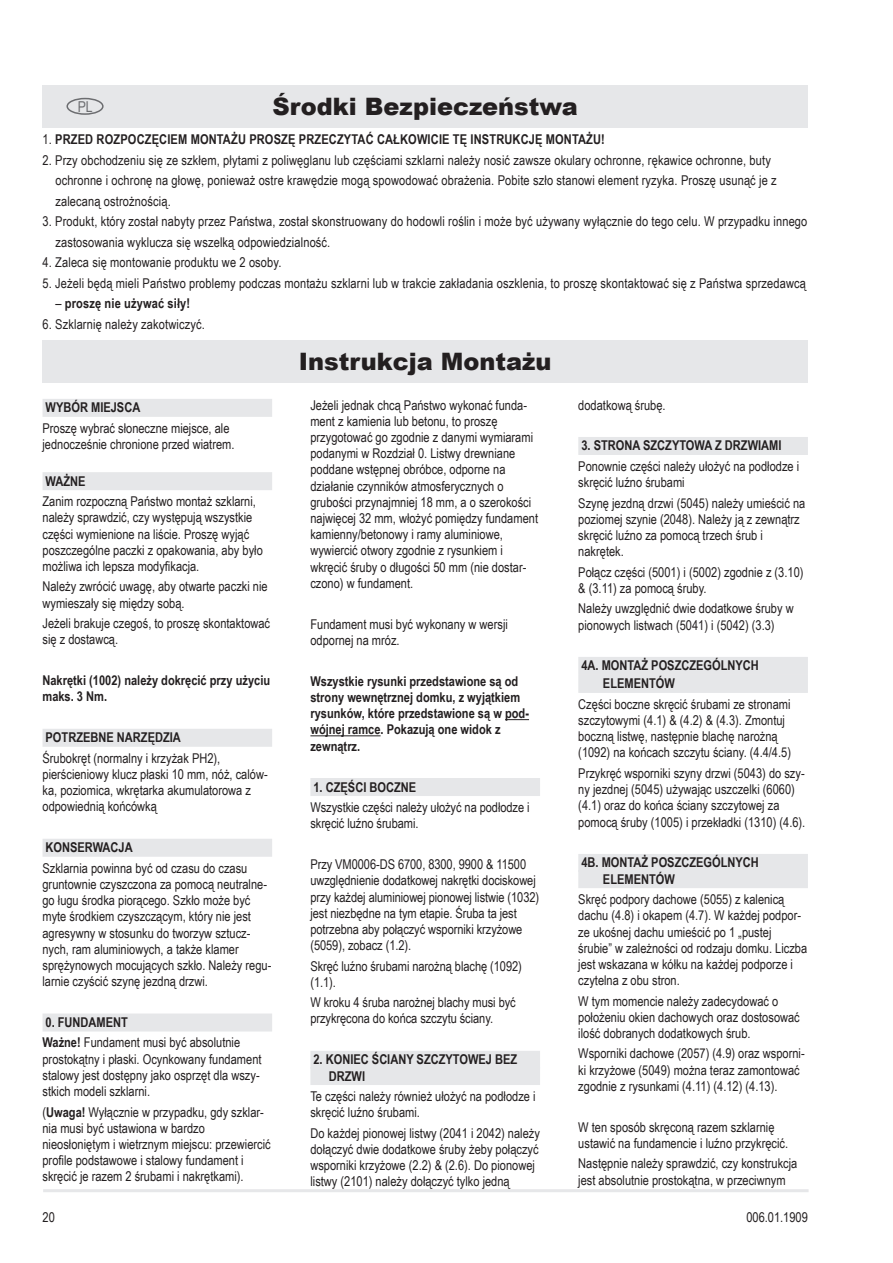
<style>
.page{position:relative;width:893px;height:1263px;background:#fff}
.page>*{position:absolute;margin:0;border:0;box-sizing:border-box;transform-origin:0 0}
.t1{font:900 24px "Arial";color:#231f20}
.t2{font:15px "Arial Narrow";color:#6c6d70}
.t3{font:13.5px/16.2px "Arial Narrow";color:#231f20}
.t4{font:700 13.5px/16.2px "Arial Narrow";color:#231f20}
.s1{font-weight:400}
.s2{font-weight:700}
</style>
<div class="page">
<hr style="left:43px;top:1189px;width:766px;height:3px;background:#e6e7e9">
<div style="left:43px;top:399px;width:229px;height:18px;background:#e6e7e9"></div>
<div style="left:43px;top:472px;width:229px;height:18px;background:#e6e7e9"></div>
<div style="left:43px;top:729px;width:229px;height:18px;background:#e6e7e9"></div>
<div style="left:43px;top:839px;width:229px;height:18px;background:#e6e7e9"></div>
<div style="left:43px;top:1013px;width:229px;height:18px;background:#e6e7e9"></div>
<svg style="left:505px;top:719px;width:24px;height:1px"></svg>
<hr style="left:310px;top:735px;width:71px;height:1px;background:#231f20">
<div style="left:310px;top:778px;width:230px;height:18px;background:#e6e7e9"></div>
<div style="left:310px;top:1051px;width:230px;height:18px;background:#e6e7e9"></div>
<div style="left:310px;top:1067px;width:230px;height:18px;background:#e6e7e9"></div>
<div style="left:578px;top:437px;width:230px;height:18px;background:#e6e7e9"></div>
<div style="left:578px;top:657px;width:230px;height:18px;background:#e6e7e9"></div>
<div style="left:578px;top:675px;width:230px;height:18px;background:#e6e7e9"></div>
<div style="left:578px;top:854px;width:230px;height:18px;background:#e6e7e9"></div>
<div style="left:578px;top:870px;width:230px;height:18px;background:#e6e7e9"></div>
<div style="left:43px;top:340px;width:765px;height:43px;background:#e6e7e9"></div>
<div style="left:43px;top:85px;width:765px;height:43px;background:#e6e7e9"></div>
<div style="left:66px;top:98px;width:38px;height:17px;border:2px solid #6c6d70;border-radius:50%"></div>
<p class="t2" style="left:78px;top:95px;width:17px">PL</p>
<h1 class="t1" style="left:273px;top:89px;width:307px">Środki Bezpieczeństwa</h1>
<p class="t4" style="left:43px;top:131px;width:29px"><span class="s1">1.</span> PRZED</p>
<p class="t4" style="left:97px;top:131px;width:169px">ROZPOCZĘCIEM MONTAŻU PROSZĘ</p>
<p class="t4" style="left:299px;top:131px;width:180px">PRZECZYTAĆ CAŁKOWICIE TĘ INSTR</p>
<p class="t4" style="left:504px;top:131px;width:102px">UKCJĘ MONTAŻU!</p>
<p class="t3" style="left:55px;top:149px;width:723px;line-height:20.4px;text-indent:-13px">2. Przy obchodzeniu się ze szkłem, płytami z poliwęglanu lub częściami szklarni należy nosić zawsze okulary ochronne, rękawice ochronne, buty ochronne i ochronę na głowę, ponieważ ostre krawędzie mogą spowodować obrażenia. Pobite szło stanowi element ryzyka. Proszę usunąć je z zalecaną ostrożnością.</p>
<p class="t3" style="left:55px;top:211px;width:753px;line-height:20.4px;text-indent:-13px">3. Produkt, który został nabyty przez Państwa, został skonstruowany do hodowli roślin i może być używany wyłącznie do tego celu. W przypadku innego zastosowania wyklucza się wszelką odpowiedzialność.</p>
<p class="t3" style="left:43px;top:254px;width:240px">4. Zaleca się montowanie produktu we 2 osoby.</p>
<p class="t3" style="left:43px;top:274px;width:765px">5. Jeżeli będą mieli Państwo problemy podczas montażu szklarni lub w trakcie zakładania oszklenia, to proszę skontaktować się z Państwa sprzedawcą</p>
<p class="t4" style="left:55px;top:295px;width:136px"><span class="s1">–</span> proszę nie używać siły!</p>
<p class="t3" style="left:43px;top:315px;width:164px">6. Szklarnię należy zakotwiczyć.</p>
<p class="t4" style="left:46px;top:399px;width:10px">Wyb</p>
<p class="t4" style="left:71px;top:399px;width:28px">ór miejsca</p>
<p class="t3" style="left:43px;top:419px;width:193px">Proszę wybrać słoneczne miejsce, ale jednocześnie chronione przed wiatrem.</p>
<p class="t4" style="left:46px;top:472px;width:41px">Ważne</p>
<p class="t3" style="left:43px;top:493px;width:222px">Zanim rozpoczną Państwo montaż szklarni, należy sprawdzić, czy występują wszystkie części wymienione na liście. Proszę wyjąć poszczególne paczki z opakowania, aby było możliwa ich lepsza modyfikacja.</p>
<p class="t3" style="left:43px;top:578px;width:227px">Należy zwrócić uwagę, aby otwarte paczki nie wymieszały się między sobą.</p>
<p class="t3" style="left:43px;top:615px;width:229px">Jeżeli brakuje czegoś, to proszę skontaktować się z dostawcą.</p>
<p class="t4" style="left:43px;top:672px;width:229px">Nakrętki (1002) należy dokręcić przy użyciu maks. 3 Nm.</p>
<p class="t4" style="left:46px;top:729px;width:135px">Potrzebne narzędzia</p>
<p class="t3" style="left:43px;top:749px;width:227px">Śrubokręt (normalny i krzyżak PH2), pierścieniowy klucz płaski 10 mm, nóż, calów&shy;ka, poziomica, wkrętarka akumulatorowa z odpowiednią końcówką</p>
<p class="t4" style="left:46px;top:839px;width:9px">Konser</p>
<p class="t4" style="left:93px;top:839px;width:19px">wacja</p>
<p class="t3" style="left:42px;top:859px;width:230px">Szklarnia powinna być od czasu do czasu gruntownie czyszczona za pomocą neutralne&shy;go ługu środka piorącego. Szkło może być myte środkiem czyszczącym, który nie jest agresywny w stosunku do tworzyw sztucz&shy;nych, ram aluminiowych, a także klamer sprężynowych mocujących szkło. Należy regu&shy;larnie czyścić szynę jezdną drzwi.</p>
<p class="t3" style="left:42px;top:1011px;width:199px;line-height:20.4px"><span class="s2">0. Fundament<br>Ważne!</span> Fundament musi być absolutnie</p>
<p class="t3" style="left:42px;top:1050px;width:221px">prostokątny i płaski. Ocynkowany fundament stalowy jest dostępny jako osprzęt dla wszy&shy;stkich modeli szklarni.</p>
<p class="t3" style="left:42px;top:1103px;width:230px">(<span class="s2">Uwaga!</span> Wyłącznie w przypadku, gdy szklar&shy;nia musi być ustawiona w bardzo nieosłoniętym i wietrznym miejscu: przewiercić profile podstawowe i stalowy fundament i skręcić je razem 2 śrubami i nakrętkami).</p>
<h1 class="t1" style="left:299px;top:344px;width:254px">Instrukcja Montażu</h1>
<p class="t3" style="left:310px;top:396px;width:229px">Jeżeli jednak chcą Państwo wykonać funda&shy;ment z kamienia lub betonu, to proszę przygotować go zgodnie z danymi wymiarami podanymi w Rozdział 0. Listwy drewniane poddane wstępnej obróbce, odporne na działanie czynników atmosferycznych o grubości przynajmniej 18 mm, a o szerokości najwięcej 32 mm, włożyć pomiędzy fundament kamienny/betonowy i ramy aluminiowe, wywiercić otwory zgodnie z rysunkiem i wkręcić śruby o długości 50 mm (nie dostar&shy;czono) w fundament.</p>
<p class="t3" style="left:310px;top:615px;width:199px">Fundament musi być wykonany w wersji odpornej na mróz.</p>
<p class="t4" style="left:310px;top:672px;width:220px">Wszystkie rysunki przedstawione są od strony wewnętrznej domku, z wyjątkiem rysunków, które przedstawione są w pod&shy;wójnej ramce. Pokazują one widok z zewnątrz.</p>
<p class="t4" style="left:313px;top:778px;width:104px">1. Części Boczne</p>
<p class="t3" style="left:310px;top:799px;width:221px">Wszystkie części należy ułożyć na podłodze i skręcić luźno śrubami.</p>
<p class="t3" style="left:310px;top:856px;width:230px">Przy VM0006-DS 6700, 8300, 9900 &amp; 11500 uwzględnienie dodatkowej nakrętki dociskowej przy każdej aluminiowej pionowej listwie (1032) jest niezbędne na tym etapie. Śruba ta jest potrzebna aby połączyć wsporniki krzyżowe (5059), zobacz (1.2).</p>
<p class="t3" style="left:310px;top:957px;width:213px">Skręć luźno śrubami narożną blachę (1092) (1.1).</p>
<p class="t3" style="left:310px;top:994px;width:207px">W kroku 4 śruba narożnej blachy musi być przykręcona do końca szczytu ściany.</p>
<p class="t4" style="left:329px;top:1051px;width:190px;text-indent:-15px">2. Koniec ściany szczytowej bez drzwi</p>
<p class="t3" style="left:310px;top:1087px;width:227px">Te części należy również ułożyć na podłodze i skręcić luźno śrubami.</p>
<p class="t3" style="left:310px;top:1124px;width:231px">Do każdej pionowej listwy (2041 i 2042) należy dołączyć dwie dodatkowe śruby żeby połączyć wsporniki krzyżowe (2.2) &amp; (2.6). Do pionowej listwy (2101) należy dołączyć tylko jedną</p>
<p class="t3" style="left:578px;top:396px;width:89px">dodatkową śrubę.</p>
<p class="t4" style="left:581px;top:437px;width:29px">3. Strona</p>
<p class="t4" style="left:643px;top:437px;width:122px">szczytowa z drzwiami</p>
<p class="t3" style="left:578px;top:458px;width:222px">Ponownie części należy ułożyć na podłodze i skręcić luźno śrubami</p>
<p class="t3" style="left:578px;top:494px;width:229px">Szynę jezdną drzwi (5045) należy umieścić na poziomej szynie (2048). Należy ją z zewnątrz skręcić luźno za pomocą trzech śrub i nakrętek.</p>
<p class="t3" style="left:578px;top:563px;width:227px">Połącz części (5001) i (5002) zgodnie z (3.10) &amp; (3.11) za pomocą śruby.</p>
<p class="t3" style="left:578px;top:600px;width:217px">Należy uwzględnić dwie dodatkowe śruby w pionowych listwach (5041) i (5042) (3.3)</p>
<p class="t4" style="left:603px;top:656px;width:158px;line-height:18px;text-indent:-22px">4A. Montaż poszczególnych element</p>
<p class="t4" style="left:656px;top:675px;width:21px">ów</p>
<p class="t3" style="left:578px;top:695px;width:214px">Części boczne skręcić śrubami ze stronami szczytowymi (4.1) &amp; (4.2) &amp; (4.3). Zmontuj boczną listwę, następnie blachę narożną (1092) na końcach szczytu ściany. (4.4/4.5)</p>
<p class="t3" style="left:578px;top:764px;width:229px">Przykręć wsporniki szyny drzwi (5043) do szy&shy;ny jezdnej (5045) używając uszczelki (6060) (4.1) oraz do końca ściany szczytowej za pomocą śruby (1005) i przekładki (1310) (4.6).</p>
<p class="t4" style="left:603px;top:854px;width:158px;text-indent:-22px">4B. Montaż poszczególnych element</p>
<p class="t4" style="left:656px;top:870px;width:21px">ów</p>
<p class="t3" style="left:578px;top:891px;width:230px">Skręć podpory dachowe (5055) z kalenicą dachu (4.8) i okapem (4.7). W każdej podpor&shy;ze ukośnej dachu umieścić po 1 „pustej śrubie” w zależności od rodzaju domku. Liczba jest wskazana w kółku na każdej podporze i czytelna z obu stron.</p>
<p class="t3" style="left:578px;top:992px;width:223px">W tym momencie należy zadecydować o położeniu okien dachowych oraz dostosować ilość dobranych dodatkowych śrub.</p>
<p class="t3" style="left:578px;top:1045px;width:228px">Wsporniki dachowe (2057) (4.9) oraz wsporni&shy;ki krzyżowe (5049) można teraz zamontować zgodnie z rysunkami (4.11) (4.12) (4.13).</p>
<p class="t3" style="left:578px;top:1118px;width:211px">W ten sposób skręconą razem szklarnię ustawić na fundamencie i luźno przykręcić.</p>
<p class="t3" style="left:578px;top:1155px;width:221px">Następnie należy sprawdzić, czy konstrukcja jest absolutnie prostokątna, w przeciwnym</p>
<p class="t3" style="left:43px;top:1208px;width:14px">20</p>
<p class="t3" style="left:746px;top:1208px;width:63px">006.01.1909</p>
</div>
